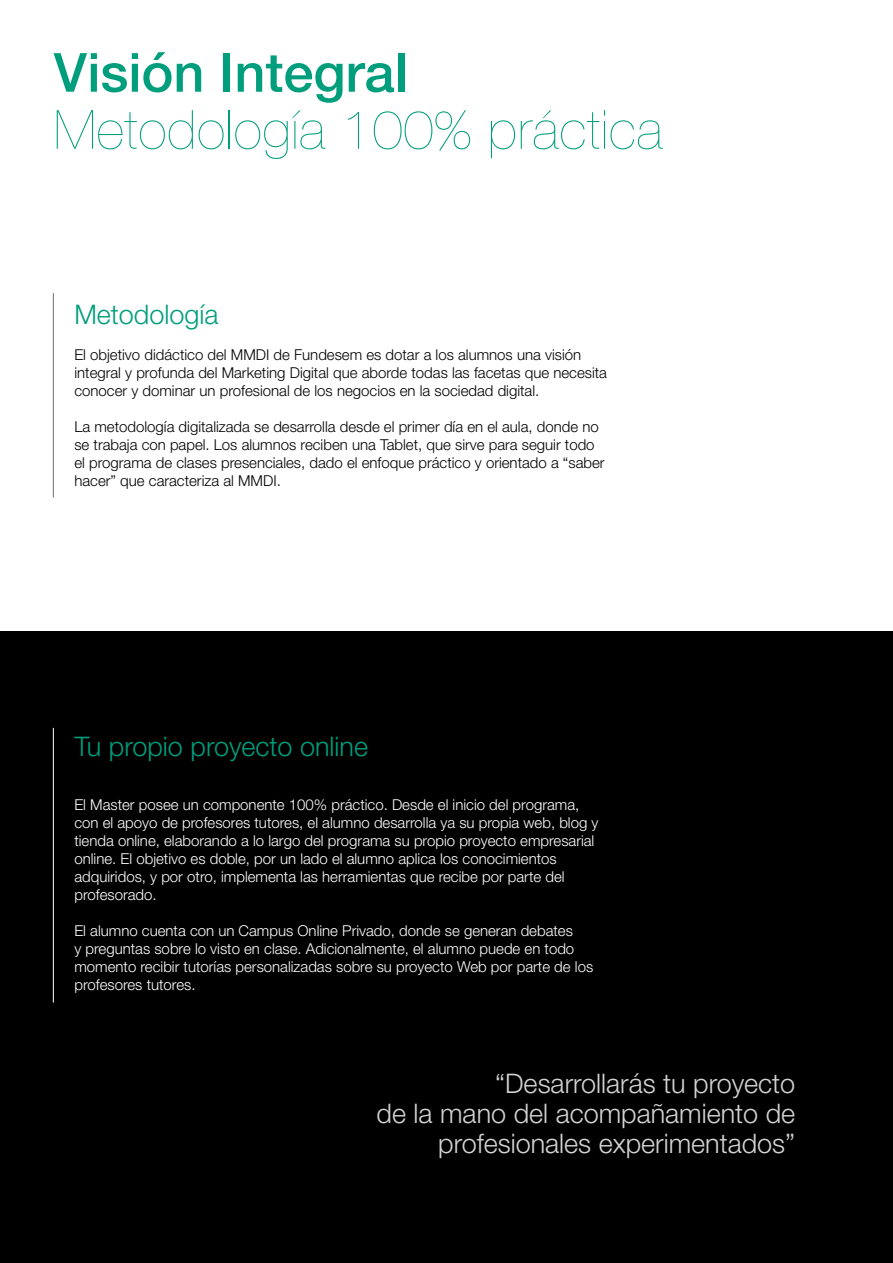
<style>
.page{position:relative;width:893px;height:1263px;background:#fff}
.page>*{position:absolute;margin:0;border:0;box-sizing:border-box;transform-origin:0 0}
.t1{font:200 54px "Helvetica Neue LT Std";letter-spacing:.015em;color:#009e7c}
.t2{font:500 54px "Helvetica Neue LT Std";color:#009e7c}
.t3{font:300 27px/30px "Helvetica Neue LT Std";color:#d2d3d2;text-align:right}
.t4{font:300 27px "Helvetica Neue LT Std";color:#009e7c}
.t5{font:300 15px/18px "Helvetica Neue LT Std";color:#fff}
.t6{font:300 15px/18px "Helvetica Neue LT Std";color:#000}
</style>
<div class="page">
<div style="left:0;top:631px;width:893px;height:632px;background:#000"></div>
<hr style="left:53px;top:293px;width:1px;height:204px;background:#6a6c71">
<hr style="left:53px;top:728px;width:1px;height:274px;background:#fff">
<h1 class="t2" style="left:54px;top:40px;width:355px">Visión Integral</h1>
<h1 class="t1" style="left:54px;top:98px;width:610px">Metodología 100% práctica</h1>
<h2 class="t4" style="left:74px;top:298px;width:146px">Metodología</h2>
<p class="t6" style="left:74px;top:345px;width:534px">El objetivo didáctico del MMDI de Fundesem es dotar a los alumnos una visión integral y profunda del Marketing Digital que aborde todas las facetas que necesita conocer y dominar un profesional de los negocios en la sociedad digital.</p>
<p class="t6" style="left:74px;top:417px;width:532px">La metodología digitalizada se desarrolla desde el primer día en el aula, donde no se trabaja con papel. Los alumnos reciben una Tablet, que sirve para seguir todo el programa de clases presenciales, dado el enfoque práctico y orientado a “saber hacer” que caracteriza al MMDI.</p>
<h2 class="t4" style="left:74px;top:730px;width:295px">Tu propio proyecto online</h2>
<p class="t5" style="left:74px;top:795px;width:526px">El Master posee un componente 100% práctico. Desde el inicio del programa, con el apoyo de profesores tutores, el alumno desarrolla ya su propia web, blog y tienda online, elaborando a lo largo del programa su propio proyecto empresarial online. El objetivo es doble, por un lado el alumno aplica los conocimientos adquiridos, y por otro, implementa las herramientas que recibe por parte del profesorado.</p>
<p class="t5" style="left:74px;top:921px;width:520px">El alumno cuenta con un Campus Online Privado, donde se generan debates<br>y preguntas sobre lo visto en clase. Adicionalmente, el alumno puede en todo momento recibir tutorías personalizadas sobre su proyecto Web por parte de los profesores tutores.</p>
<h2 class="t3" style="left:377px;top:1068px;width:420px">“Desarrollarás tu proyecto<br>de la mano del acompañamiento de profesionales experimentados”</h2>
</div>
